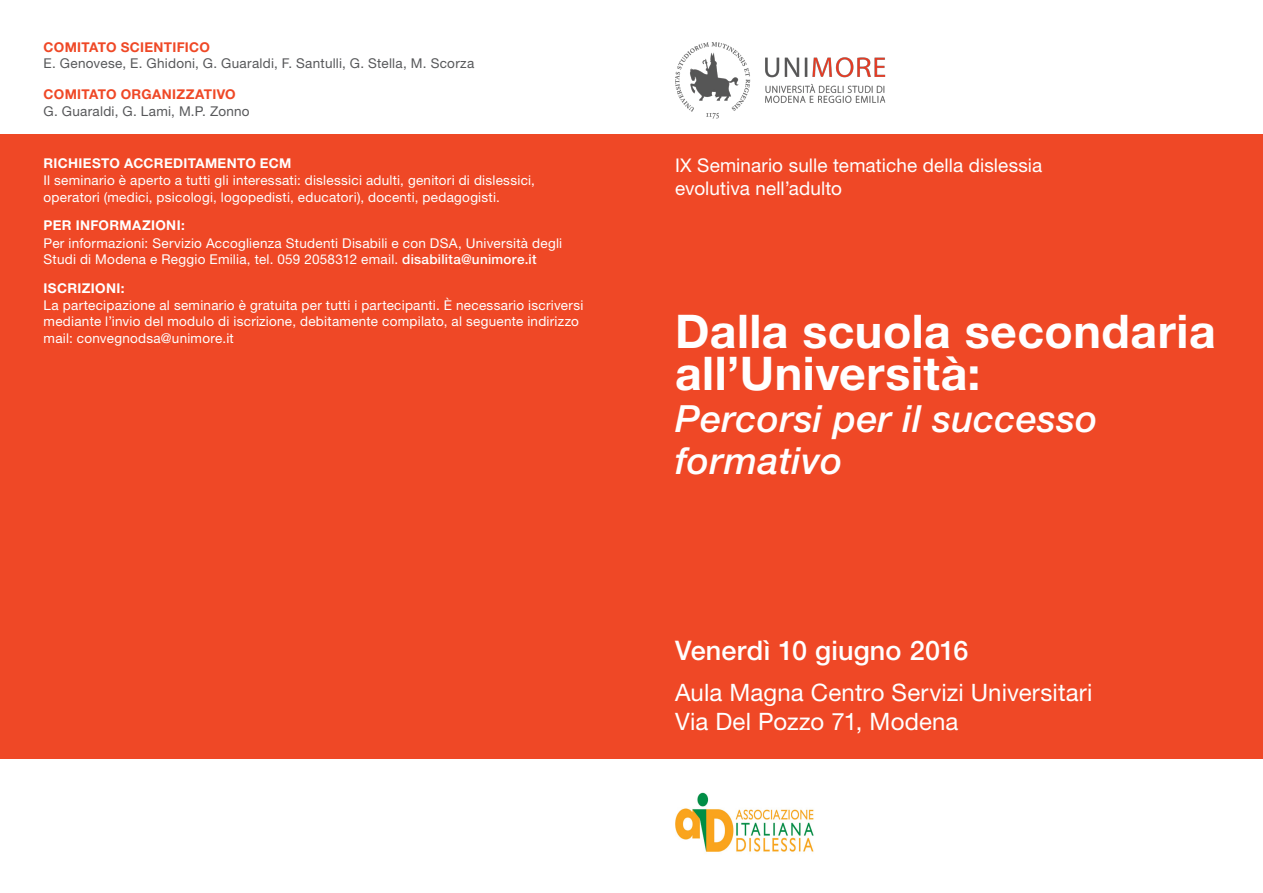
<style>
.page{position:relative;width:1263px;height:893px;background:#fff}
.page>*{position:absolute;margin:0;border:0;box-sizing:border-box;transform-origin:0 0}
.t1{font:700 46.5px/42px "Helvetica Neue LT Std";letter-spacing:.01em;color:#fff}
.t2{font:italic 500 37.5px/42px "Helvetica Neue LT Std";letter-spacing:.01em;color:#fff}
.t3{font:500 27px "Helvetica Neue LT Std";letter-spacing:.01em;color:#fff}
.t4{font:24px/28.8px "Helvetica Neue LT Std";letter-spacing:.005em;color:#fff}
.t5{font:18.9px/23.2px "Helvetica Neue LT Std";letter-spacing:.005em;color:#fff}
.t6{font:13.5px/16.2px "Helvetica Neue LT Std";letter-spacing:.02em;color:#fff}
.t7{font:13.5px "Helvetica Neue LT Std";letter-spacing:.02em;color:#57585a}
.t8{font:700 13.5px "Helvetica Neue LT Std";letter-spacing:.025em;color:#fff}
.t9{font:700 13.5px "Helvetica Neue LT Std";letter-spacing:.02em;color:#ef4826}
.s1{font-weight:500}
</style>
<div class="page">
<div style="left:0;top:134px;width:1263px;height:625px;background:#ef4826"></div>
<img style="left:675px;top:42px;width:211px;height:77px">
<img style="left:675px;top:792px;width:139px;height:60px">
<p class="t9" style="left:44px;top:39px;width:168px">COMITATO SCIENTIFICO</p>
<p class="t7" style="left:44px;top:56px;width:432px">E. Genovese, E. Ghidoni, G. Guaraldi, F. Santulli, G. Stella, M. Scorza</p>
<p class="t9" style="left:44px;top:86px;width:194px">COMITATO ORGANIZZATIVO</p>
<p class="t7" style="left:44px;top:103px;width:208px">G. Guaraldi, G. Lami, M.P. Zonno</p>
<p class="t8" style="left:44px;top:155px;width:249px">RICHIESTO ACCREDITAMENTO ECM</p>
<p class="t6" style="left:44px;top:172px;width:493px">Il seminario è aperto a tutti gli interessati: dislessici adulti, genitori di dislessici, operatori (medici, psicologi, logopedisti, educatori), docenti, pedagogisti.</p>
<p class="t8" style="left:44px;top:217px;width:143px">PER INFORMAZIONI:</p>
<p class="t6" style="left:44px;top:235px;width:520px">Per informazioni: Servizio Accoglienza Studenti Disabili e con DSA, Università degli<br>Studi di Modena e Reggio Emilia, tel. 059 2058312 email. <span class="s1">disabilita@unimore.it</span></p>
<p class="t8" style="left:44px;top:280px;width:82px">ISCRIZIONI:</p>
<p class="t6" style="left:44px;top:297px;width:541px">La partecipazione al seminario è gratuita per tutti i partecipanti. È necessario iscriversi mediante l’invio del modulo di iscrizione, debitamente compilato, al seguente indirizzo mail: convegnodsa@unimore.it</p>
<p class="t5" style="left:675px;top:153px;width:369px">IX Seminario sulle tematiche della dislessia evolutiva nell’adulto</p>
<p class="t1" style="left:675px;top:309px;width:542px">Dalla scuola secondaria all’Università:</p>
<p class="t2" style="left:675px;top:397px;width:424px">Percorsi per il successo formativo</p>
<p class="t3" style="left:675px;top:634px;width:295px">Venerdì 10 giugno 2016</p>
<p class="t4" style="left:675px;top:678px;width:419px">Aula Magna Centro Servizi Universitari<br>Via Del Pozzo 71, Modena</p>
</div>
